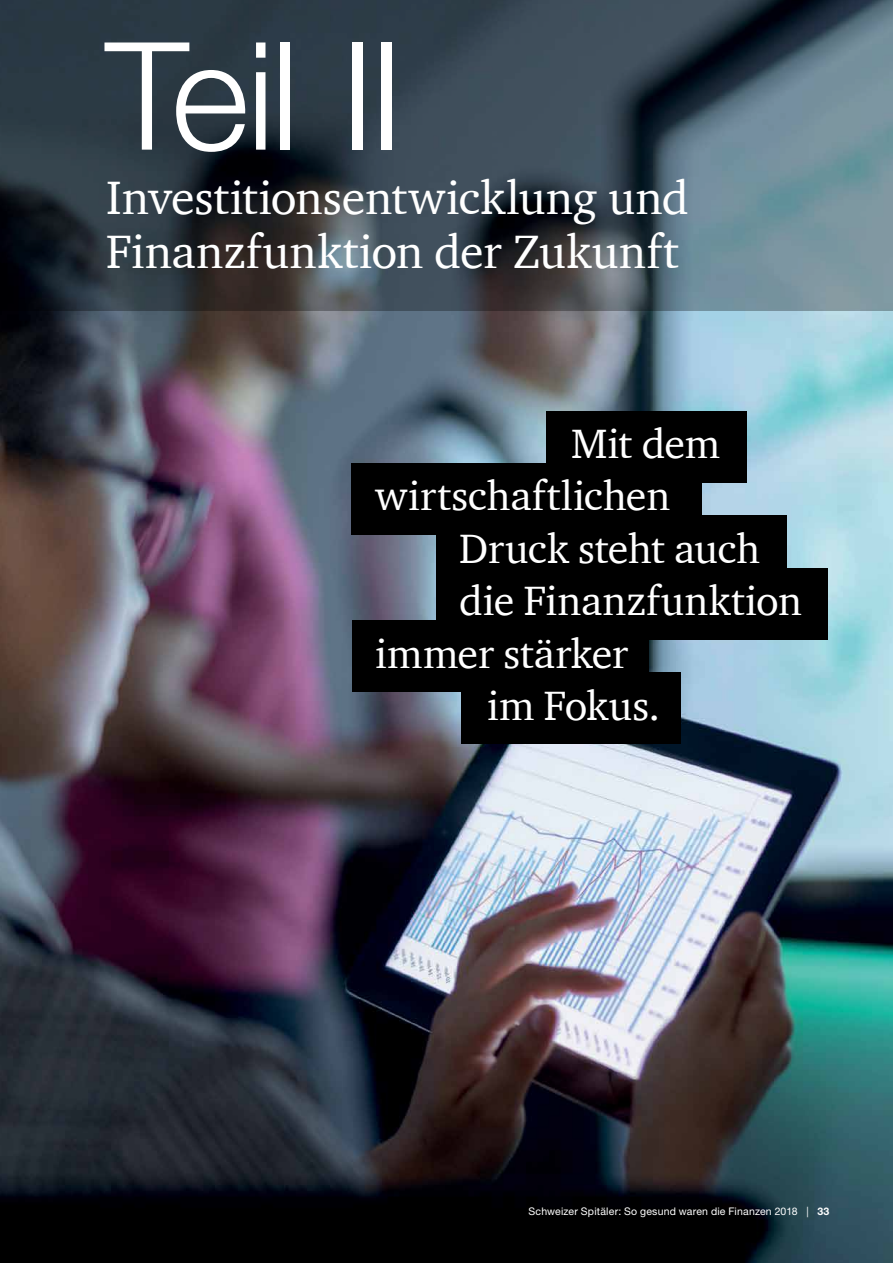
<style>
.page{position:relative;width:893px;height:1263px;background:#fff}
.page>*{position:absolute;margin:0;border:0;box-sizing:border-box;transform-origin:0 0}
.t1{font:300 150px "Helvetica Neue LT Std";letter-spacing:-.025em;color:#fff}
.t2{font:48px/54px "ITC Charter Com";color:#fff}
.t3{font:42px/52.5px "ITC Charter Com";letter-spacing:-.005em;color:#fff}
.t4{font:10.5px "Helvetica Neue LT Std";letter-spacing:.02em;color:#fff}
.s1{font-weight:700}
</style>
<div class="page">
<img style="left:0;top:310px;width:893px;height:953px">
<svg style="left:0;top:0;width:893px;height:310px;background:#3c4b55"></svg>
<div style="left:546px;top:411px;width:201px;height:72px;background:#000"></div>
<div style="left:352px;top:463px;width:350px;height:72px;background:#000"></div>
<div style="left:436px;top:515px;width:350px;height:72px;background:#000"></div>
<div style="left:436px;top:568px;width:392px;height:72px;background:#000"></div>
<div style="left:352px;top:620px;width:296px;height:72px;background:#000"></div>
<div style="left:462px;top:672px;width:219px;height:72px;background:#000"></div>
<h1 class="t1" style="left:105px;top:5px;width:300px">Teil II</h1>
<p class="t2" style="left:106px;top:170px;width:584px">Investitionsentwicklung und<br>Finanzfunktion der Zukunft</p>
<p class="t3" style="left:375px;top:417px;width:347px;text-indent:196px">Mit dem wirtschaftlichen</p>
<p class="t3" style="left:459px;top:522px;width:302px">Druck steht auch</p>
<p class="t3" style="left:459px;top:574px;width:344px">die Finanzfunktion</p>
<p class="t3" style="left:375px;top:627px;width:254px">immer stärker</p>
<p class="t3" style="left:487px;top:679px;width:175px">im Fokus.</p>
<p class="t4" style="left:528px;top:1205px;width:302px">Schweizer Spitäler: So gesund waren die Finanzen 2018 | <span class="s1">33</span></p>
</div>
